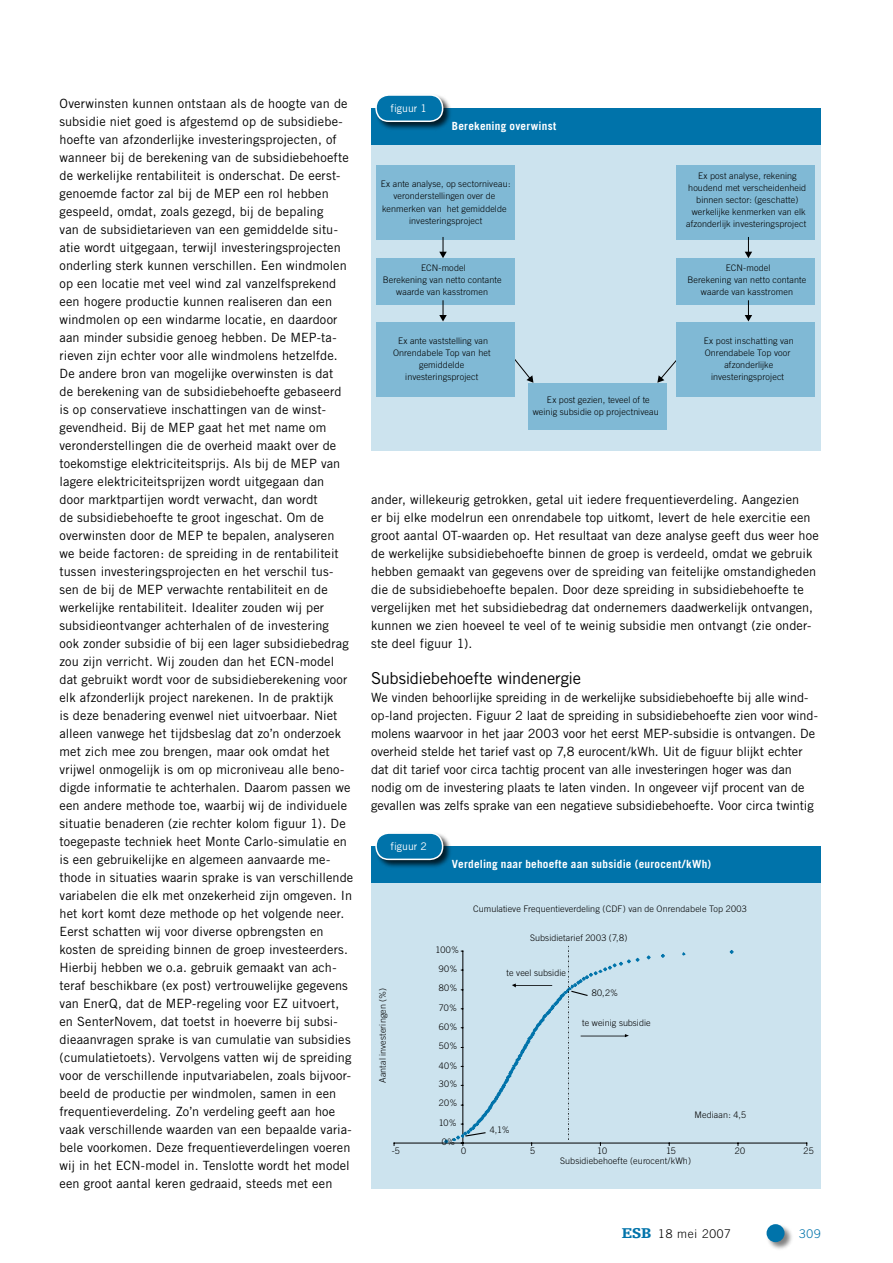
<style>
.page{position:relative;width:893px;height:1263px;background:#fff}
.page>*{position:absolute;margin:0;border:0;box-sizing:border-box;transform-origin:0 0}
.t1{font:16.5px "Trade Gothic";letter-spacing:-.015em;color:#000}
.t2{font:12.75px/18px "Trade Gothic";letter-spacing:.005em;color:#000}
.t3{font:300 12px "Trade Gothic";letter-spacing:.06em;color:#000}
.t4{font:300 12px "Trade Gothic";color:#0073aa}
.t5{font:700 11.25px "Trade Gothic";letter-spacing:.02em;color:#fff}
.t6{font:10.5px "Trade Gothic";color:#fff}
.t7{font:300 9px/12px "Trade Gothic";letter-spacing:.01em;color:#000;text-align:center}
.s1{font-family:"Egyptienne F";font-weight:900;font-size:15px;color:#0073aa}
</style>
<div class="page">
<div style="left:766px;top:1223px;width:28px;height:29px;background:#000;opacity:.5"></div>
<div style="left:766px;top:1224px;width:18px;height:18px;background:#0073aa;border-radius:50%"></div>
<div style="left:371px;top:144px;width:450px;height:306px;background:#cce3ee"></div>
<svg style="left:515px;top:359px;width:18px;height:24px"></svg>
<svg style="left:657px;top:360px;width:19px;height:23px"></svg>
<div style="left:377px;top:165px;width:138px;height:75px;background:#80b9d5"></div>
<div style="left:676px;top:165px;width:139px;height:75px;background:#80b9d5"></div>
<div style="left:377px;top:258px;width:138px;height:46px;background:#80b9d5"></div>
<div style="left:676px;top:258px;width:139px;height:46px;background:#80b9d5"></div>
<div style="left:528px;top:383px;width:139px;height:46px;background:#80b9d5"></div>
<div style="left:377px;top:322px;width:138px;height:75px;background:#80b9d5"></div>
<div style="left:676px;top:322px;width:139px;height:75px;background:#80b9d5"></div>
<svg style="left:439px;top:237px;width:8px;height:21px"></svg>
<svg style="left:745px;top:237px;width:7px;height:21px"></svg>
<svg style="left:439px;top:300px;width:8px;height:21px"></svg>
<svg style="left:745px;top:300px;width:7px;height:21px"></svg>
<div style="left:371px;top:108px;width:450px;height:36px;background:#0073aa"></div>
<div style="left:374px;top:93px;width:79px;height:39px;background:#000;opacity:.75"></div>
<div style="left:376px;top:95px;width:67px;height:26px;background:#0073aa;border-radius:13px"></div>
<div style="left:375px;top:94px;width:68px;height:28px;border:2px solid #fff;border-radius:13px"></div>
<div style="left:371px;top:882px;width:450px;height:306px;background:#cce3ee"></div>
<hr style="left:394px;top:1143px;width:413px;height:1px;background:#000">
<svg style="left:646px;top:955px;width:5px;height:5px"></svg>
<svg style="left:661px;top:954px;width:4px;height:4px"></svg>
<svg style="left:682px;top:952px;width:4px;height:4px"></svg>
<svg style="left:729px;top:950px;width:5px;height:4px"></svg>
<svg style="left:444px;top:945px;width:196px;height:200px"></svg>
<div style="left:371px;top:846px;width:450px;height:36px;background:#0073aa"></div>
<div style="left:374px;top:831px;width:79px;height:39px;background:#000;opacity:.75"></div>
<div style="left:376px;top:833px;width:67px;height:26px;background:#0073aa;border-radius:13px"></div>
<div style="left:375px;top:832px;width:68px;height:28px;border:2px solid #fff;border-radius:13px"></div>
<p class="t2" style="left:60px;top:94px;width:295px">Overwinsten kunnen ontstaan als de hoogte van de subsidie niet goed is afgestemd op de subsidiebe&shy;hoefte van afzonderlijke investeringsprojecten, of wanneer bij de berekening van de subsidiebehoefte de werkelijke rentabiliteit is onderschat. De eerst&shy;genoemde factor zal bij de MEP een rol hebben gespeeld, omdat, zoals gezegd, bij de bepaling<br>van de subsidietarieven van een gemiddelde situ&shy;atie wordt uitgegaan, terwijl investeringsprojecten onderling sterk kunnen verschillen. Een windmolen op een locatie met veel wind zal vanzelfsprekend een hogere productie kunnen realiseren dan een windmolen op een windarme locatie, en daardoor aan minder subsidie genoeg hebben. De MEP-ta&shy;rieven zijn echter voor alle windmolens hetzelfde.<br>De andere bron van mogelijke overwinsten is dat<br>de berekening van de subsidiebehoefte gebaseerd is op conservatieve inschattingen van de winst&shy;gevendheid. Bij de MEP gaat het met name om veronderstellingen die de overheid maakt over de toekomstige elektriciteitsprijs. Als bij de MEP van lagere elektriciteitsprijzen wordt uitgegaan dan<br>door marktpartijen wordt verwacht, dan wordt<br>de subsidiebehoefte te groot ingeschat. Om de overwinsten door de MEP te bepalen, analyseren<br>we beide factoren: de spreiding in de rentabiliteit tussen investeringsprojecten en het verschil tus&shy;sen de bij de MEP verwachte rentabiliteit en de werkelijke rentabiliteit. Idealiter zouden wij per subsidieontvanger achterhalen of de investering<br>ook zonder subsidie of bij een lager subsidiebedrag zou zijn verricht. Wij zouden dan het ECN-model dat gebruikt wordt voor de subsidieberekening voor elk afzonderlijk project narekenen. In de praktijk<br>is deze benadering evenwel niet uitvoerbaar. Niet alleen vanwege het tijdsbeslag dat zo’n onderzoek met zich mee zou brengen, maar ook omdat het vrijwel onmogelijk is om op microniveau alle beno&shy;digde informatie te achterhalen. Daarom passen we een andere methode toe, waarbij wij de individuele situatie benaderen (zie rechter kolom figuur 1). De toegepaste techniek heet Monte Carlo-simulatie en is een gebruikelijke en algemeen aanvaarde me&shy;thode in situaties waarin sprake is van verschillende variabelen die elk met onzekerheid zijn omgeven. In het kort komt deze methode op het volgende neer.<br>Eerst schatten wij voor diverse opbrengsten en kosten de spreiding binnen de groep investeerders.<br>Hierbij hebben we o.a. gebruik gemaakt van ach&shy;teraf beschikbare (ex post) vertrouwelijke gegevens van EnerQ, dat de MEP-regeling voor EZ uitvoert, en SenterNovem, dat toetst in hoeverre bij subsi&shy;dieaanvragen sprake is van cumulatie van subsidies (cumulatietoets). Vervolgens vatten wij de spreiding voor de verschillende inputvariabelen, zoals bijvoor&shy;beeld de productie per windmolen, samen in een frequentieverdeling. Zo’n verdeling geeft aan hoe vaak verschillende waarden van een bepaalde varia&shy;bele voorkomen. Deze frequentieverdelingen voeren wij in het ECN-model in. Tenslotte wordt het model een groot aantal keren gedraaid, steeds met een</p>
<p class="t6" style="left:390px;top:102px;width:38px">figuur 1</p>
<p class="t5" style="left:452px;top:119px;width:106px">Berekening overwinst</p>
<p class="t7" style="left:686px;top:170px;width:122px">Ex post analyse, rekening houdend met verscheidenheid binnen sector: (geschatte) werkelijke kenmerken van elk afzonderlijk investeringsproject</p>
<p class="t7" style="left:381px;top:178px;width:131px">Ex ante analyse, op sectorniveau: veronderstellingen over de kenmerken van het gemiddelde investeringsproject</p>
<p class="t7" style="left:383px;top:262px;width:120px">ECN-model<br>Berekening van netto contante waarde van kasstromen</p>
<p class="t7" style="left:687px;top:262px;width:120px">ECN-model<br>Berekening van netto contante waarde van kasstromen</p>
<p class="t7" style="left:393px;top:335px;width:99px">Ex ante vaststelling van<br>Onrendabele Top van het gemiddelde investeringsproject</p>
<p class="t7" style="left:704px;top:335px;width:91px">Ex post inschatting van<br>Onrendabele Top voor afzonderlijke investeringsproject</p>
<p class="t7" style="left:533px;top:393px;width:127px">Ex post gezien, teveel of te weinig subsidie op projectniveau</p>
<p class="t2" style="left:371px;top:490px;width:449px">ander, willekeurig getrokken, getal uit iedere frequentieverdeling. Aangezien<br>er bij elke modelrun een onrendabele top uitkomt, levert de hele exercitie een groot aantal OT-waarden op. Het resultaat van deze analyse geeft dus weer hoe de werkelijke subsidiebehoefte binnen de groep is verdeeld, omdat we gebruik hebben gemaakt van gegevens over de spreiding van feitelijke omstandigheden die de subsidiebehoefte bepalen. Door deze spreiding in subsidiebehoefte te vergelijken met het subsidiebedrag dat ondernemers daadwerkelijk ontvangen, kunnen we zien hoeveel te veel of te weinig subsidie men ontvangt (zie onder&shy;ste deel figuur 1).</p>
<p class="t1" style="left:371px;top:668px;width:212px">Subsidiebehoefte windenergie</p>
<p class="t2" style="left:371px;top:688px;width:448px">We vinden behoorlijke spreiding in de werkelijke subsidiebehoefte bij alle wind&shy;op-land projecten. Figuur 2 laat de spreiding in subsidiebehoefte zien voor wind&shy;molens waarvoor in het jaar 2003 voor het eerst MEP-subsidie is ontvangen. De overheid stelde het tarief vast op 7,8 eurocent/kWh. Uit de figuur blijkt echter dat dit tarief voor circa tachtig procent van alle investeringen hoger was dan nodig om de investering plaats te laten vinden. In ongeveer vijf procent van de gevallen was zelfs sprake van een negatieve subsidiebehoefte. Voor circa twintig</p>
<p class="t6" style="left:390px;top:840px;width:38px">figuur 2</p>
<p class="t5" style="left:452px;top:857px;width:261px">Verdeling naar behoefte aan subsidie (eurocent/kWh)</p>
<p class="t7" style="left:377px;top:1083px;width:97px;rotate:-90deg">Aantal investeringen (%)</p>
<p class="t7" style="left:436px;top:944px;width:25px">100%</p>
<p class="t7" style="left:439px;top:963px;width:20px">90%</p>
<p class="t7" style="left:439px;top:982px;width:20px">80%</p>
<p class="t7" style="left:439px;top:1001px;width:20px">70%</p>
<p class="t7" style="left:439px;top:1020px;width:20px">60%</p>
<p class="t7" style="left:439px;top:1039px;width:20px">50%</p>
<p class="t7" style="left:439px;top:1059px;width:20px">40%</p>
<p class="t7" style="left:439px;top:1078px;width:20px">30%</p>
<p class="t7" style="left:439px;top:1097px;width:20px">20%</p>
<p class="t7" style="left:439px;top:1117px;width:20px">10%</p>
<p class="t7" style="left:442px;top:1136px;width:15px">0%</p>
<p class="t7" style="left:473px;top:903px;width:275px">Cumulatieve Frequentieverdeling (CDF) van de Onrendabele Top 2003</p>
<p class="t7" style="left:530px;top:932px;width:99px">Subsidietarief 2003 (7,8)</p>
<p class="t7" style="left:507px;top:967px;width:61px">te veel subsidie</p>
<p class="t7" style="left:592px;top:986px;width:28px">80,2%</p>
<p class="t7" style="left:490px;top:1124px;width:22px">4,1%</p>
<p class="t7" style="left:582px;top:1016px;width:70px">te weinig subsidie</p>
<p class="t7" style="left:694px;top:1109px;width:53px">Mediaan: 4,5</p>
<p class="t7" style="left:392px;top:1144px;width:10px">-5</p>
<p class="t7" style="left:461px;top:1144px;width:7px">0</p>
<p class="t7" style="left:530px;top:1144px;width:7px">5</p>
<p class="t7" style="left:597px;top:1144px;width:11px">10</p>
<p class="t7" style="left:666px;top:1144px;width:11px">15</p>
<p class="t7" style="left:735px;top:1144px;width:12px">20</p>
<p class="t7" style="left:804px;top:1144px;width:12px">25</p>
<p class="t7" style="left:560px;top:1155px;width:132px">Subsidiebehoefte (eurocent/kWh)</p>
<p class="t3" style="left:622px;top:1226px;width:111px"><span class="s1">ESB</span> 18 mei 2007</p>
<p class="t4" style="left:799px;top:1226px;width:23px">309</p>
</div>
